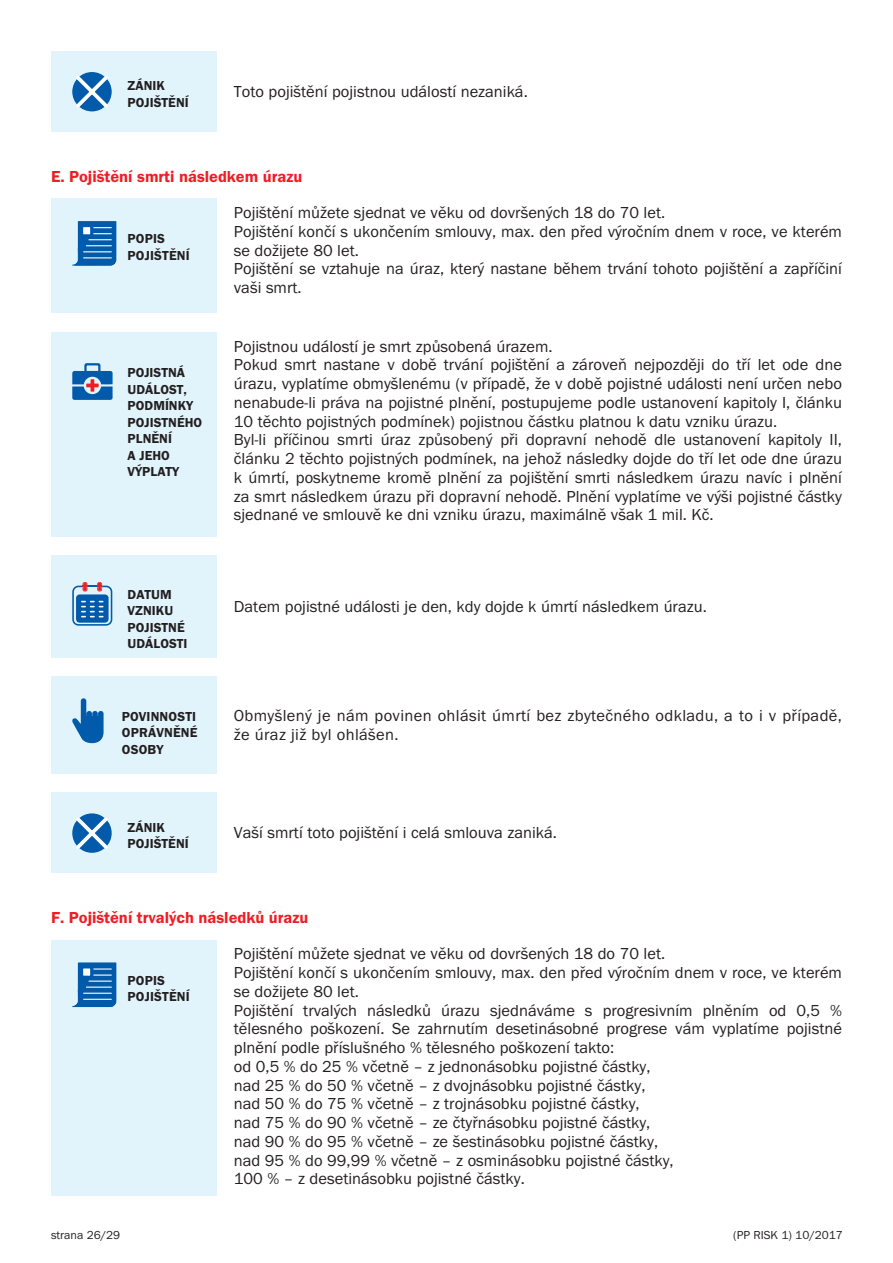
<style>
.page{position:relative;width:893px;height:1263px;background:#fff}
.page>*{position:absolute;margin:0;border:0;box-sizing:border-box;transform-origin:0 0}
.t1{font:16.5px/18.8px "Franklin Got Itc TOT Boo";color:#231f20}
.t2{font:16.5px/18.8px "Franklin Got Itc TOT Boo";letter-spacing:.02em;color:#231f20}
.t3{font:16.5px "Franklin Got Itc TOT Dem";color:#ee1d23}
.t4{font:13.5px/16.5px "Franklin Got Itc TOT Dem";letter-spacing:.01em;color:#231f20}
.t5{font:12px "Franklin Got Itc TOT Boo";color:#231f20}
</style>
<div class="page">
<div style="left:51px;top:51px;width:166px;height:81px;background:#e1f4fc"></div>
<svg style="left:72px;top:72px;width:40px;height:39px"></svg>
<svg style="left:73px;top:73px;width:38px;height:38px"></svg>
<div style="left:51px;top:199px;width:166px;height:114px;background:#e1f4fc"></div>
<svg style="left:72px;top:221px;width:44px;height:45px;background:#3980bd"></svg>
<div style="left:51px;top:332px;width:166px;height:204px;background:#e1f4fc"></div>
<svg style="left:72px;top:363px;width:41px;height:37px"></svg>
<div style="left:51px;top:555px;width:166px;height:102px;background:#e1f4fc"></div>
<svg style="left:72px;top:582px;width:40px;height:44px"></svg>
<div style="left:51px;top:676px;width:166px;height:98px;background:#e1f4fc"></div>
<svg style="left:72px;top:698px;width:32px;height:45px"></svg>
<div style="left:51px;top:792px;width:166px;height:81px;background:#e1f4fc"></div>
<svg style="left:72px;top:813px;width:40px;height:40px"></svg>
<svg style="left:73px;top:814px;width:38px;height:38px"></svg>
<div style="left:51px;top:940px;width:166px;height:255px;background:#e1f4fc"></div>
<svg style="left:72px;top:962px;width:44px;height:45px;background:#367dbc"></svg>
<hr style="left:86px;top:986px;width:26px;height:2px;background:#fff">
<hr style="left:89px;top:980px;width:23px;height:2px;background:#fff">
<p class="t4" style="left:128px;top:78px;width:24px">ZÁNIK<br>POJIŠT</p>
<p class="t4" style="left:168px;top:94px;width:22px">ĚNÍ</p>
<p class="t1" style="left:234px;top:82px;width:295px">Toto pojištění pojistnou událostí nezaniká.</p>
<p class="t3" style="left:51px;top:167px;width:253px">E. POJIŠTĚNÍ SMRTI NÁSLEDKEM ÚRAZU</p>
<p class="t4" style="left:128px;top:231px;width:25px">POPIS<br>POJIŠT</p>
<p class="t4" style="left:169px;top:247px;width:22px">ĚNÍ</p>
<p class="t4" style="left:128px;top:365px;width:25px">POJISTNÁ<br>UDÁL</p>
<p class="t4" style="left:128px;top:381px;width:67px;text-indent:33px">OST,<br>PODM ÍNKY<br>POJISTN</p>
<p class="t4" style="left:177px;top:414px;width:27px">ÉHO</p>
<p class="t4" style="left:128px;top:431px;width:53px">PLNĚNÍ<br>A JEHO<br>VÝPLATY</p>
<p class="t4" style="left:128px;top:586px;width:27px">DATUM<br>VZNIKU<br>POJISTN</p>
<p class="t4" style="left:177px;top:619px;width:9px">É</p>
<p class="t4" style="left:128px;top:636px;width:9px">UDÁL</p>
<p class="t4" style="left:160px;top:636px;width:16px">OSTI</p>
<p class="t4" style="left:122px;top:708px;width:26px">POVINN</p>
<p class="t4" style="left:169px;top:708px;width:16px">OSTI</p>
<p class="t4" style="left:122px;top:724px;width:18px">OPRÁVN</p>
<p class="t4" style="left:173px;top:724px;width:26px">ĚNÉ</p>
<p class="t4" style="left:122px;top:741px;width:43px">OSOBY</p>
<p class="t4" style="left:128px;top:819px;width:24px">ZÁNIK<br>POJIŠT</p>
<p class="t4" style="left:168px;top:836px;width:22px">ĚNÍ</p>
<p class="t1" style="left:234px;top:203px;width:610px">Pojištění můžete sjednat ve věku od dovršených 18 do 70 let.<br>Pojištění končí s ukončením smlouvy, max. den před výročním dnem v roce, ve kterém se dožijete 80 let.<br>Pojištění se vztahuje na úraz, který nastane během trvání tohoto pojištění a zapříčiní vaši smrt.</p>
<p class="t1" style="left:234px;top:337px;width:610px">Pojistnou událostí je smrt způsobená úrazem.<br>Pokud smrt nastane v době trvání pojištění a zároveň nejpozději do tří let ode dne úrazu, vyplatíme obmyšlenému (v případě, že v době pojistné události není určen nebo nenabude-li práva na pojistné plnění, postupujeme podle ustanovení kapitoly I, článku 10 těchto pojistných podmínek) pojistnou částku platnou k datu vzniku úrazu.<br>Byl-li příčinou smrti úraz způsobený při dopravní nehodě dle ustanovení kapitoly II, článku 2 těchto pojistných podmínek, na jehož následky dojde do tří let ode dne úrazu k úmrtí, poskytneme kromě plnění za pojištění smrti následkem úrazu navíc i plnění za smrt následkem úrazu při dopravní nehodě. Plnění vyplatíme ve výši pojistné částky sjednané ve smlouvě ke dni vzniku úrazu, maximálně však 1 mil. Kč.</p>
<p class="t1" style="left:234px;top:597px;width:474px">Datem pojistné události je den, kdy dojde k úmrtí následkem úrazu.</p>
<p class="t2" style="left:234px;top:706px;width:610px">Obmyšlený je nám povinen ohlásit úmrtí bez zbytečného odkladu, a to i v případě, že úraz již byl ohlášen.</p>
<p class="t1" style="left:234px;top:824px;width:325px">Vaší smrtí toto pojištění i celá smlouva zaniká.</p>
<p class="t3" style="left:51px;top:909px;width:259px">F. POJIŠTĚNÍ TRVALÝCH NÁSLEDKŮ ÚRAZU</p>
<p class="t4" style="left:128px;top:972px;width:25px">POPIS<br>POJIŠT</p>
<p class="t4" style="left:169px;top:988px;width:22px">ĚNÍ</p>
<p class="t1" style="left:234px;top:945px;width:610px">Pojištění můžete sjednat ve věku od dovršených 18 do 70 let.<br>Pojištění končí s ukončením smlouvy, max. den před výročním dnem v roce, ve kterém se dožijete 80 let.<br>Pojištění trvalých následků úrazu sjednáváme s progresivním plněním od 0,5 % tělesného poškození. Se zahrnutím desetinásobné progrese vám vyplatíme pojistné plnění podle příslušného % tělesného poškození takto:<br>od 0,5 % do 25 % včetně – z jednonásobku pojistné částky,<br>nad 25 % do 50 % včetně – z dvojnásobku pojistné částky,<br>nad 50 % do 75 % včetně – z trojnásobku pojistné částky,<br>nad 75 % do 90 % včetně – ze čtyřnásobku pojistné částky,<br>nad 90 % do 95 % včetně – ze šestinásobku pojistné částky,<br>nad 95 % do 99,99 % včetně – z osminásobku pojistné částky,<br>100 % – z desetinásobku pojistné částky.</p>
<p class="t5" style="left:51px;top:1228px;width:71px">strana 26/29</p>
<p class="t5" style="left:733px;top:1228px;width:111px">(PP RISK 1) 10/2017</p>
</div>
